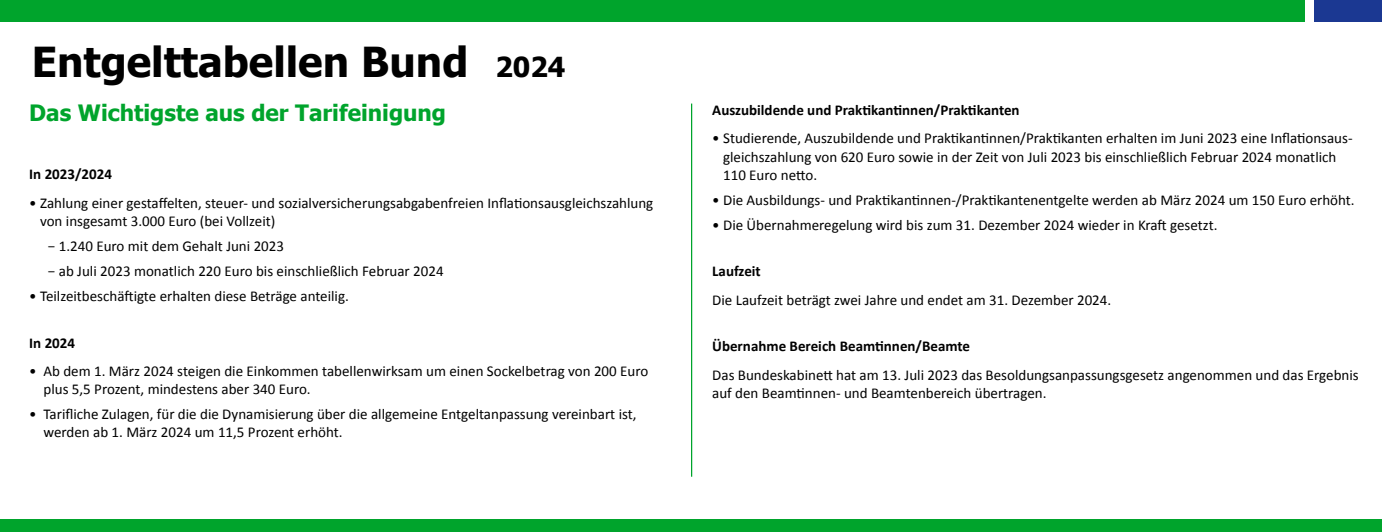
<style>
.page{position:relative;width:1382px;height:532px;background:#fff}
.page>*{position:absolute;margin:0;border:0;box-sizing:border-box;transform-origin:0 0}
.t1{font:700 41.25px "Tahoma";color:#000}
.t2{font:700 22.5px "Tahoma";color:#00a42c}
.t3{font:15px/18px "Calibri";color:#000}
.t4{font:700 15px "Calibri";color:#000}
.s1{font-size:27.5px}
</style>
<div class="page">
<hr style="left:691px;top:103px;width:1px;height:373px;background:#00a42c">
<div style="left:0;top:519px;width:1382px;height:12px;background:#00a42c"></div>
<div style="left:0;top:0;width:1304px;height:21px;background:#00a42c"></div>
<div style="left:1315px;top:0;width:67px;height:21px;background:#1b3892"></div>
<h1 class="t1" style="left:32px;top:33px;width:535px">Entgelttabellen Bund <span class="s1">2024</span></h1>
<h2 class="t2" style="left:29px;top:97px;width:418px">Das Wichtigste aus der Tarifeinigung</h2>
<p class="t4" style="left:29px;top:164px;width:84px">In 2023/2024</p>
<p class="t3" style="left:40px;top:193px;width:615px;text-indent:-11px">• Zahlung einer gestaffelten, steuer- und sozialversicherungsabgabenfreien Inflationsausgleichszahlung von insgesamt 3.000 Euro (bei Vollzeit)</p>
<p class="t3" style="left:48px;top:233px;width:397px;line-height:25.1px">− 1.240 Euro mit dem Gehalt Juni 2023<br>− ab Juli 2023 monatlich 220 Euro bis einschließlich Februar 2024</p>
<p class="t3" style="left:29px;top:287px;width:321px">• Teilzeitbeschäftigte erhalten diese Beträge anteilig.</p>
<p class="t4" style="left:29px;top:332px;width:47px">In 2024</p>
<p class="t3" style="left:43px;top:362px;width:606px;text-indent:-14px">• Ab dem 1. März 2024 steigen die Einkommen tabellenwirksam um einen Sockelbetrag von 200 Euro plus 5,5 Prozent, mindestens aber 340 Euro.</p>
<p class="t3" style="left:43px;top:405px;width:595px;text-indent:-14px">• Tarifliche Zulagen, für die die Dynamisierung über die allgemeine Entgeltanpassung vereinbart ist, werden ab 1. März 2024 um 11,5 Prozent erhöht.</p>
<p class="t4" style="left:712px;top:99px;width:309px">Auszubildende und Praktikantinnen/Praktikanten</p>
<p class="t3" style="left:723px;top:129px;width:631px;text-indent:-11px">• Studierende, Auszubildende und Praktikantinnen/Praktikanten erhalten im Juni 2023 eine Inflationsaus&shy;gleichszahlung von 620 Euro sowie in der Zeit von Juli 2023 bis einschließlich Februar 2024 monatlich<br>110 Euro netto.</p>
<p class="t3" style="left:712px;top:190px;width:644px">• Die Ausbildungs- und Praktikantinnen-/Praktikantenentgelte werden ab März 2024 um 150 Euro erhöht.</p>
<p class="t3" style="left:712px;top:215px;width:507px">• Die Übernahmeregelung wird bis zum 31. Dezember 2024 wieder in Kraft gesetzt.</p>
<p class="t4" style="left:712px;top:260px;width:50px">Laufzeit</p>
<p class="t3" style="left:712px;top:290px;width:401px">Die Laufzeit beträgt zwei Jahre und endet am 31. Dezember 2024.</p>
<p class="t4" style="left:712px;top:335px;width:259px">Übernahme Bereich Beamtinnen/Beamte</p>
<p class="t3" style="left:712px;top:365px;width:648px">Das Bundeskabinett hat am 13. Juli 2023 das Besoldungsanpassungsgesetz angenommen und das Ergebnis auf den Beamtinnen- und Beamtenbereich übertragen.</p>
</div>
